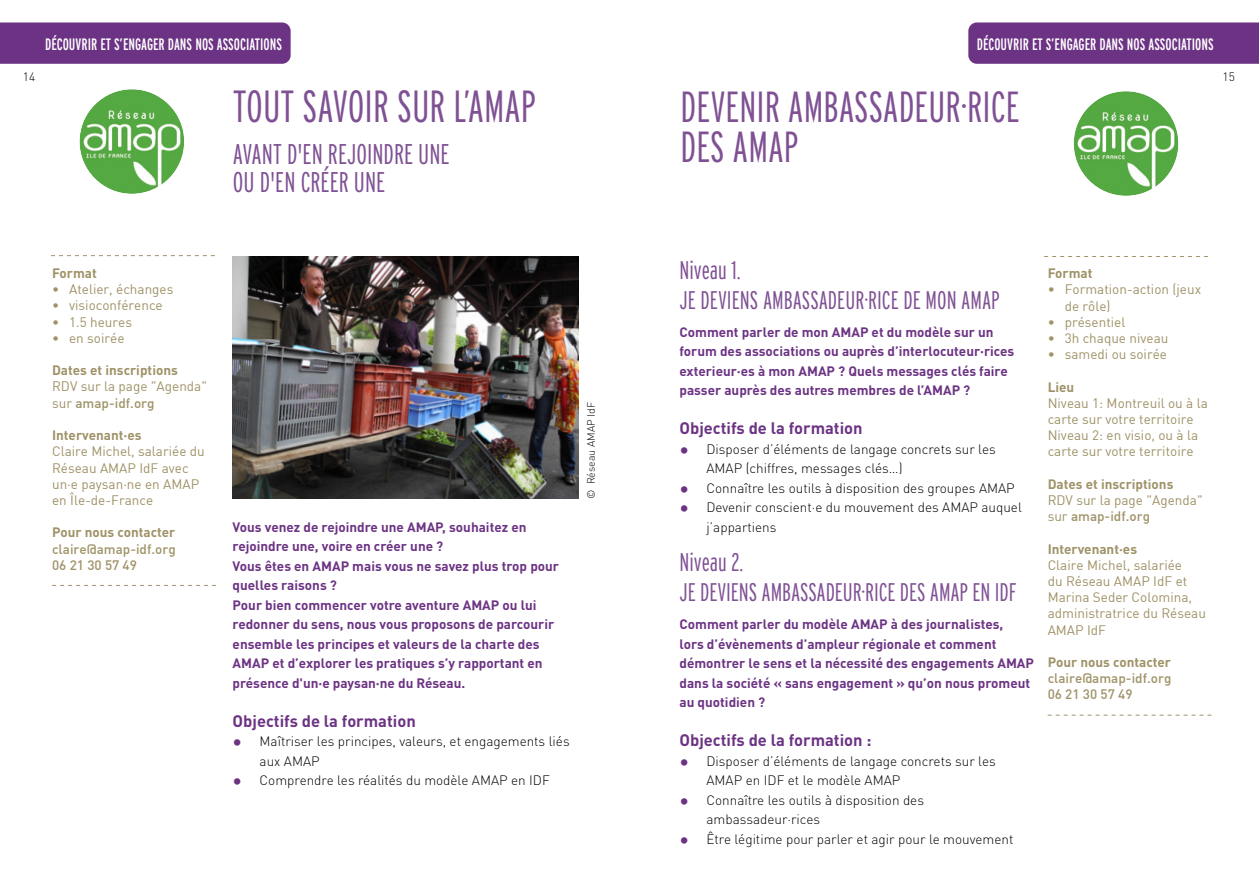
<style>
.page{position:relative;width:1259px;height:893px;background:#fff}
.page>*{position:absolute;margin:0;border:0;box-sizing:border-box;transform-origin:0 0}
.t1{font:300 45px "Interstate Compressed";color:#7f5194}
.t2{font:300 43.5px/40.5px "Interstate Compressed";color:#7f5194}
.t3{font:300 28.5px/28.5px "Interstate Compressed";color:#7f5194}
.t4{font:300 25.5px/30px "Interstate Compressed";letter-spacing:-.005em;color:#7f5194}
.t5{font:16.5px "Interstate Compressed";color:#fff}
.t6{font:700 16.5px "DINOT";color:#6c3384}
.t7{font:700 13.5px/19.5px "DINOT";color:#6c3384}
.t8{font:13.5px/16.2px "DIN";color:#9f9267}
.t9{font:300 13.5px/19.5px "DINOT";color:#000}
.t10{font:700 13.5px "DINOT";color:#9f9267}
.t11{font:500 13.5px/16.2px "DIN";color:#9f9267}
.t12{font:300 12px "DINOT";color:#000}
.t13{font:300 10.5px "DINOT";color:#000}
.s1{font-weight:500}
.s2{font-family:"DIN Bold";font-weight:400;font-size:19.5px;color:#6c3384}
</style>
<div class="page">
<div style="left:968px;top:22px;width:291px;height:42px;background:#6c3384"></div>
<div style="left:0;top:22px;width:291px;height:42px;background:#6c3384"></div>
<svg style="left:51px;top:255px;width:164px;height:1px"></svg>
<img style="left:1073px;top:91px;width:105px;height:105px;border-radius:52px">
<div style="left:1069px;top:87px;width:114px;height:113px;border:5px solid #fff;border-radius:50%"></div>
<svg style="left:52px;top:585px;width:164px;height:1px"></svg>
<svg style="left:1044px;top:256px;width:164px;height:1px"></svg>
<img style="left:80px;top:89px;width:104px;height:105px;border-radius:52px">
<div style="left:75px;top:85px;width:114px;height:113px;border:5px solid #fff;border-radius:50%"></div>
<svg style="left:1047px;top:715px;width:164px;height:1px"></svg>
<img style="left:233px;top:257px;width:345px;height:242px">
<p class="t5" style="left:45px;top:35px;width:238px">DÉCOUVRIR ET S’ENGAGER DANS NOS ASSOCIATIONS</p>
<p class="t5" style="left:977px;top:35px;width:238px">DÉCOUVRIR ET S’ENGAGER DANS NOS ASSOCIATIONS</p>
<p class="t12" style="left:23px;top:69px;width:14px">14</p>
<p class="t12" style="left:1222px;top:69px;width:14px">15</p>
<h1 class="t1" style="left:233px;top:81px;width:305px">TOUT SAVOIR SUR L’AMAP</h1>
<h3 class="t3" style="left:233px;top:139px;width:218px">AVANT D'EN REJOINDRE UNE<br>OU D'EN CRÉER UNE</h3>
<h2 class="t2" style="left:680px;top:86px;width:341px">DEVENIR AMBASSADEUR·RICE<br>DES AMAP</h2>
<p class="t10" style="left:52px;top:264px;width:46px">Format</p>
<p class="t8" style="left:52px;top:281px;width:123px">• Atelier, échanges</p>
<p class="t8" style="left:52px;top:297px;width:112px">• visioconférence</p>
<p class="t8" style="left:52px;top:313px;width:81px">• 1.5 heures</p>
<p class="t8" style="left:52px;top:330px;width:74px">• en soirée</p>
<p class="t10" style="left:52px;top:362px;width:127px">Dates et inscriptions</p>
<p class="t8" style="left:52px;top:378px;width:156px">RDV sur la page "Agenda" sur <span class="s1">amap-idf.org</span></p>
<p class="t10" style="left:52px;top:426px;width:91px">Intervenant·es</p>
<p class="t8" style="left:52px;top:443px;width:154px">Claire Michel, salariée du<br>Réseau AMAP IdF avec un·e paysan·ne en AMAP en Île-de-France</p>
<p class="t10" style="left:52px;top:524px;width:125px">Pour nous contacter</p>
<p class="t11" style="left:52px;top:540px;width:125px">claire@amap-idf.org<br>06 21 30 57 49</p>
<p class="t7" style="left:233px;top:517px;width:328px">Vous venez de rejoindre une AMAP, souhaitez en rejoindre une, voire en créer une ?<br>Vous êtes en AMAP mais vous ne savez plus trop pour quelles raisons ?<br>Pour bien commencer votre aventure AMAP ou lui redonner du sens, nous vous proposons de parcourir ensemble les principes et valeurs de la charte des AMAP et d’explorer les pratiques s’y rapportant en présence d'un·e paysan·ne du Réseau.</p>
<p class="t6" style="left:233px;top:710px;width:185px">Objectifs de la formation</p>
<p class="t9" style="left:260px;top:732px;width:311px;text-indent:-27px"><span class="s2">•</span> Maîtriser les principes, valeurs, et engagements liés aux AMAP</p>
<p class="t9" style="left:233px;top:771px;width:319px"><span class="s2">•</span> Comprendre les réalités du modèle AMAP en IDF</p>
<p class="t13" style="left:585px;top:499px;width:98px;rotate:-90deg">© Réseau AMAP IdF</p>
<h3 class="t4" style="left:679px;top:254px;width:322px">Niveau 1.<br>JE DEVIENS AMBASSADEUR·RICE DE MON AMAP</h3>
<p class="t7" style="left:679px;top:322px;width:336px">Comment parler de mon AMAP et du modèle sur un forum des associations ou auprès d’interlocuteur·rices exterieur·es à mon AMAP ? Quels messages clés faire passer auprès des autres membres de l’AMAP ?</p>
<p class="t6" style="left:679px;top:418px;width:185px">Objectifs de la formation</p>
<p class="t9" style="left:706px;top:439px;width:291px;text-indent:-27px"><span class="s2">•</span> Disposer d’éléments de langage concrets sur les<br>AMAP (chiffres, messages clés…)</p>
<p class="t9" style="left:679px;top:478px;width:337px"><span class="s2">•</span> Connaître les outils à disposition des groupes AMAP</p>
<p class="t9" style="left:706px;top:498px;width:317px;text-indent:-27px"><span class="s2">•</span> Devenir conscient·e du mouvement des AMAP auquel j’appartiens</p>
<h3 class="t4" style="left:679px;top:547px;width:339px">Niveau 2.<br>JE DEVIENS AMBASSADEUR·RICE DES AMAP EN IDF</h3>
<p class="t7" style="left:679px;top:614px;width:356px">Comment parler du modèle AMAP à des journalistes,<br>lors d’évènements d’ampleur régionale et comment démontrer le sens et la nécessité des engagements AMAP dans la société « sans engagement » qu’on nous promeut au quotidien ?</p>
<p class="t6" style="left:679px;top:730px;width:194px">Objectifs de la formation :</p>
<p class="t9" style="left:706px;top:751px;width:291px;text-indent:-27px"><span class="s2">•</span> Disposer d’éléments de langage concrets sur les<br>AMAP en IDF et le modèle AMAP</p>
<p class="t9" style="left:706px;top:790px;width:219px;text-indent:-27px"><span class="s2">•</span> Connaître les outils à disposition des ambassadeur·rices</p>
<p class="t9" style="left:679px;top:829px;width:335px"><span class="s2">•</span> Être légitime pour parler et agir pour le mouvement</p>
<p class="t10" style="left:1047px;top:264px;width:46px">Format</p>
<p class="t8" style="left:1064px;top:281px;width:138px;text-indent:-17px">• Formation-action (jeux de rôle)</p>
<p class="t8" style="left:1047px;top:314px;width:79px">• présentiel</p>
<p class="t8" style="left:1047px;top:330px;width:122px">• 3h chaque niveau</p>
<p class="t8" style="left:1047px;top:346px;width:121px">• samedi ou soirée</p>
<p class="t10" style="left:1047px;top:378px;width:28px">Lieu</p>
<p class="t8" style="left:1047px;top:395px;width:162px">Niveau 1: Montreuil ou à la carte sur votre territoire<br>Niveau 2: en visio, ou à la carte sur votre territoire</p>
<p class="t10" style="left:1047px;top:475px;width:127px">Dates et inscriptions</p>
<p class="t8" style="left:1047px;top:492px;width:156px">RDV sur la page "Agenda" sur <span class="s1">amap-idf.org</span></p>
<p class="t10" style="left:1047px;top:540px;width:91px">Intervenant·es</p>
<p class="t8" style="left:1047px;top:557px;width:160px">Claire Michel, salariée<br>du Réseau AMAP IdF et<br>Marina Seder Colomina, administratrice du Réseau<br>AMAP IdF</p>
<p class="t10" style="left:1047px;top:653px;width:125px">Pour nous contacter</p>
<p class="t11" style="left:1047px;top:670px;width:125px">claire@amap-idf.org<br>06 21 30 57 49</p>
</div>
